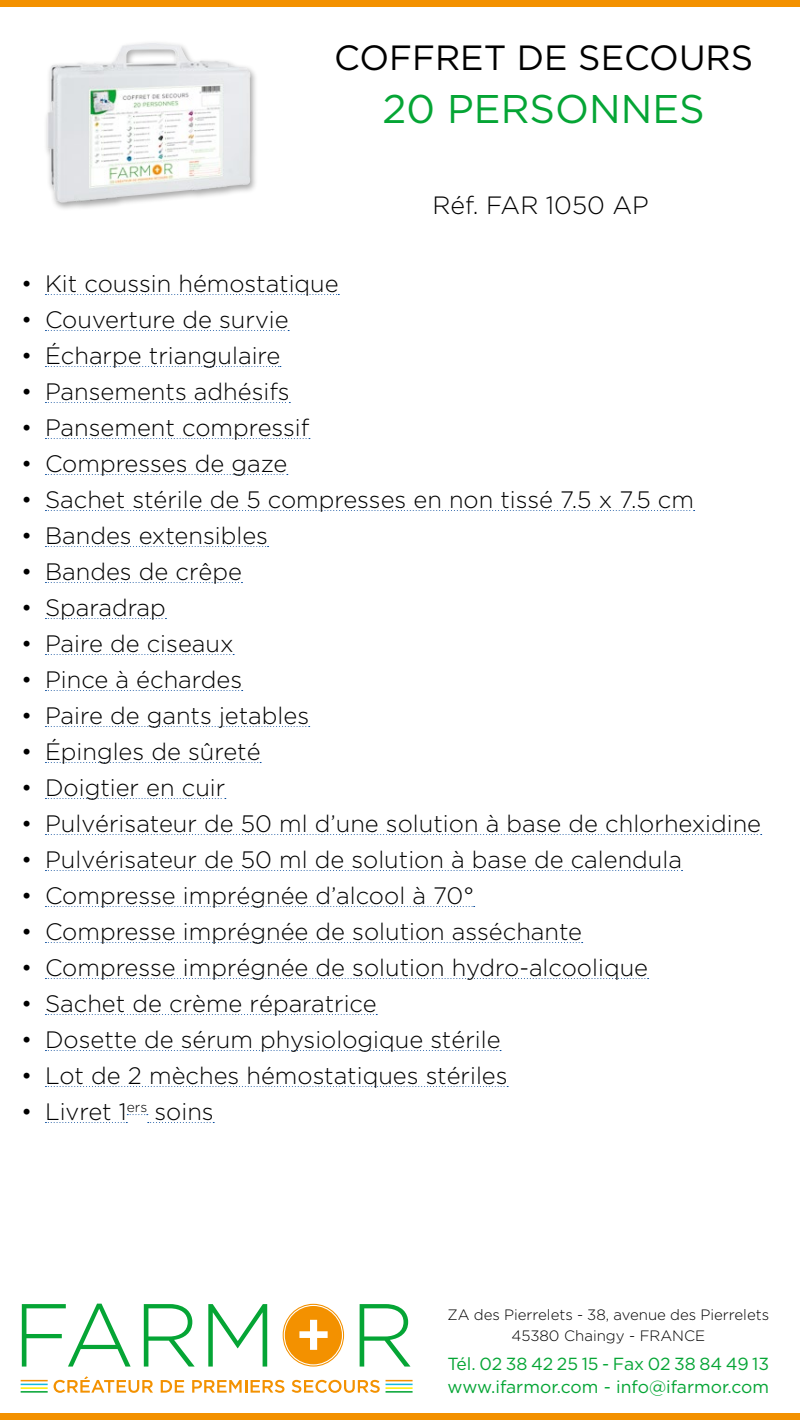
<style>
.page{position:relative;width:800px;height:1420px;background:#fff}
.page>*{position:absolute;margin:0;border:0;box-sizing:border-box;transform-origin:0 0}
.INTITULÉ_VERT{font:40px "Gotham";color:#05a535}
.COFFRET_TROUSSE{font:35px "Gotham";color:#000}
.RÉFÉRENCE{font:300 25px "Gotham";color:#000}
.t1{font:300 23.75px "Gotham";color:#000}
.t2{font:17.5px/23.8px "Gotham";color:#05a535}
.t3{font:300 15px/21.2px "Gotham";color:#000;text-align:center}
</style>
<div class="page">
<div style="left:0;top:1414px;width:800px;height:6px;background:#f39100"></div>
<div style="left:0;top:0;width:800px;height:6px;background:#f39100"></div>
<svg style="left:22px;top:1304px;width:109px;height:63px"></svg>
<svg style="left:144px;top:1304px;width:51px;height:63px"></svg>
<svg style="left:208px;top:1304px;width:59px;height:63px"></svg>
<svg style="left:360px;top:1304px;width:50px;height:63px"></svg>
<svg style="left:54px;top:1376px;width:99px;height:17px"></svg>
<svg style="left:161px;top:1380px;width:23px;height:13px"></svg>
<svg style="left:192px;top:1380px;width:92px;height:13px"></svg>
<svg style="left:292px;top:1380px;width:88px;height:13px"></svg>
<hr style="left:21px;top:1387px;width:27px;height:2px;background:#ffed00">
<hr style="left:386px;top:1387px;width:27px;height:2px;background:#ffed00">
<svg style="left:21px;top:1380px;width:27px;height:5px"></svg>
<svg style="left:386px;top:1380px;width:27px;height:5px"></svg>
<hr style="left:21px;top:1391px;width:27px;height:2px;background:#05a535">
<hr style="left:386px;top:1391px;width:27px;height:2px;background:#05a535">
<svg style="left:283px;top:1304px;width:61px;height:63px"></svg>
<svg style="left:45px;top:294px;width:294px;height:1px"></svg>
<svg style="left:45px;top:330px;width:244px;height:1px"></svg>
<svg style="left:45px;top:366px;width:236px;height:1px"></svg>
<svg style="left:45px;top:402px;width:245px;height:1px"></svg>
<svg style="left:45px;top:438px;width:265px;height:1px"></svg>
<svg style="left:45px;top:474px;width:243px;height:1px"></svg>
<svg style="left:45px;top:510px;width:650px;height:1px"></svg>
<svg style="left:45px;top:546px;width:224px;height:1px"></svg>
<svg style="left:45px;top:582px;width:197px;height:1px"></svg>
<svg style="left:45px;top:618px;width:121px;height:1px"></svg>
<svg style="left:45px;top:654px;width:189px;height:1px"></svg>
<svg style="left:45px;top:690px;width:198px;height:1px"></svg>
<svg style="left:45px;top:726px;width:265px;height:1px"></svg>
<svg style="left:45px;top:762px;width:216px;height:1px"></svg>
<svg style="left:45px;top:798px;width:181px;height:1px"></svg>
<svg style="left:45px;top:834px;width:717px;height:1px"></svg>
<svg style="left:45px;top:870px;width:638px;height:1px"></svg>
<svg style="left:45px;top:906px;width:430px;height:1px"></svg>
<svg style="left:45px;top:942px;width:538px;height:1px"></svg>
<svg style="left:45px;top:978px;width:604px;height:1px"></svg>
<svg style="left:45px;top:1014px;width:332px;height:1px"></svg>
<svg style="left:45px;top:1050px;width:456px;height:1px"></svg>
<svg style="left:45px;top:1086px;width:463px;height:1px"></svg>
<svg style="left:45px;top:1122px;width:82px;height:1px"></svg>
<svg style="left:127px;top:1114px;width:21px;height:1px"></svg>
<svg style="left:148px;top:1122px;width:66px;height:1px"></svg>
<div style="left:43px;top:39px;width:216px;height:173px;background:#000;opacity:.35"></div>
<img style="left:47px;top:42px;width:203px;height:161px">
<p class="COFFRET_TROUSSE" style="left:334px;top:36px;width:421px">COFFRET DE SECOURS</p>
<p class="INTITULÉ_VERT" style="left:383px;top:83px;width:324px">20 PERSONNES</p>
<p class="RÉFÉRENCE" style="left:432px;top:192px;width:218px">Réf. FAR 1050 AP</p>
<p class="t1" style="left:21px;top:271px;width:319px">• Kit coussin hémostatique</p>
<p class="t1" style="left:21px;top:307px;width:269px">• Couverture de survie</p>
<p class="t1" style="left:21px;top:343px;width:261px">• Écharpe triangulaire</p>
<p class="t1" style="left:21px;top:379px;width:270px">• Pansements adhésifs</p>
<p class="t1" style="left:21px;top:415px;width:290px">• Pansement compressif</p>
<p class="t1" style="left:21px;top:451px;width:268px">• Compresses de gaze</p>
<p class="t1" style="left:21px;top:487px;width:674px">• Sachet stérile de 5 compresses en non tissé 7.5 x 7.5 cm</p>
<p class="t1" style="left:21px;top:523px;width:248px">• Bandes extensibles</p>
<p class="t1" style="left:21px;top:559px;width:222px">• Bandes de crêpe</p>
<p class="t1" style="left:21px;top:595px;width:146px">• Sparadrap</p>
<p class="t1" style="left:21px;top:631px;width:214px">• Paire de ciseaux</p>
<p class="t1" style="left:21px;top:667px;width:222px">• Pince à échardes</p>
<p class="t1" style="left:21px;top:703px;width:289px">• Paire de gants jetables</p>
<p class="t1" style="left:21px;top:739px;width:241px">• Épingles de sûreté</p>
<p class="t1" style="left:21px;top:775px;width:206px">• Doigtier en cuir</p>
<p class="t1" style="left:21px;top:811px;width:741px">• Pulvérisateur de 50 ml d’une solution à base de chlorhexidine</p>
<p class="t1" style="left:21px;top:847px;width:662px">• Pulvérisateur de 50 ml de solution à base de calendula</p>
<p class="t1" style="left:21px;top:883px;width:454px">• Compresse imprégnée d’alcool à 70°</p>
<p class="t1" style="left:21px;top:919px;width:562px">• Compresse imprégnée de solution asséchante</p>
<p class="t1" style="left:21px;top:955px;width:628px">• Compresse imprégnée de solution hydro-alcoolique</p>
<p class="t1" style="left:21px;top:991px;width:357px">• Sachet de crème réparatrice</p>
<p class="t1" style="left:21px;top:1027px;width:481px">• Dosette de sérum physiologique stérile</p>
<p class="t1" style="left:21px;top:1063px;width:488px">• Lot de 2 mèches hémostatiques stériles</p>
<p class="t1" style="left:21px;top:1099px;width:194px">• Livret 1<sup>ers</sup> soins</p>
<p class="t3" style="left:448px;top:1304px;width:323px">ZA des Pierrelets - 38, avenue des Pierrelets<br>45380 Chaingy - FRANCE</p>
<p class="t2" style="left:448px;top:1351px;width:323px">Tél. 02 38 42 25 15 - Fax 02 38 84 49 13 www.ifarmor.com - info@ifarmor.com</p>
</div>
